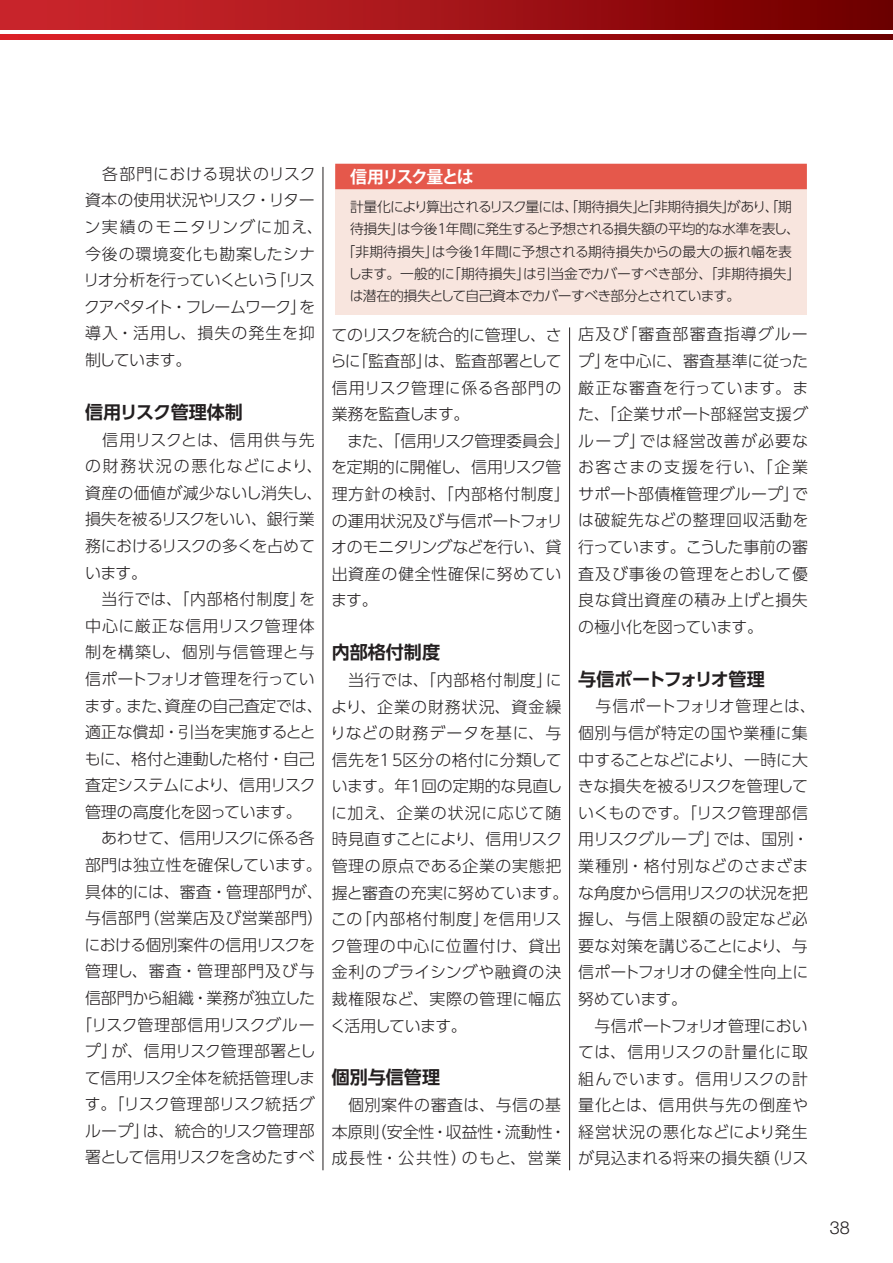
<style>
.page{position:relative;width:893px;height:1263px;background:#fff}
.page>*{position:absolute;margin:0;border:0;box-sizing:border-box;transform-origin:0 0}
.t1{font:700 18px "UD Shin Go Pro De";color:#231f20}
.t2{font:700 18px "UD Shin Go Pro De";letter-spacing:-.055em;color:#231f20}
.t3{font:700 18px "UD Shin Go Pro De";letter-spacing:-.02em;color:#231f20}
.t4{font:300 18px "Helvetica Neue";color:#231f20}
.t5{font:700 16.95px "Koz Go Pro";letter-spacing:-.11em;color:#fff}
.t6{font:300 15.9px/26.5px "UD Shin Go Pro";color:#231f20}
.t7{font:300 15.9px/26.5px "UD Shin Go Pro";letter-spacing:.03em;color:#231f20}
.t8{font:300 15.9px/26.5px "UD Shin Go Pro";letter-spacing:.035em;color:#231f20}
.t9{font:300 15.9px "UD Shin Go Pro";letter-spacing:-.03em;color:#231f20}
.t10{font:300 15.9px "UD Shin Go Pro";letter-spacing:-.035em;color:#231f20}
.t11{font:300 15.9px "UD Shin Go Pro";letter-spacing:-.025em;color:#231f20}
.t12{font:300 15.9px "UD Shin Go Pro";letter-spacing:-.02em;color:#231f20}
.t13{font:300 15.9px "UD Shin Go Pro";letter-spacing:.065em;color:#231f20}
.t14{font:300 15.9px "UD Shin Go Pro";letter-spacing:.02em;color:#231f20}
.t15{font:300 15.9px "UD Shin Go Pro";letter-spacing:.04em;color:#231f20}
.t16{font:300 15.9px "UD Shin Go Pro";letter-spacing:-.04em;color:#231f20}
.t17{font:300 15.9px "UD Shin Go Pro";letter-spacing:.11em;color:#231f20}
.t18{font:300 15.9px "UD Shin Go Pro";letter-spacing:.06em;color:#231f20}
.t19{font:300 13.8px "UD Shin Go Pro";letter-spacing:-.065em;color:#231f20}
.t20{font:300 13.8px "UD Shin Go Pro";letter-spacing:-.03em;color:#231f20}
.t21{font:300 13.8px "UD Shin Go Pro";letter-spacing:-.005em;color:#231f20}
.t22{font:300 13.8px "UD Shin Go Pro";letter-spacing:-.01em;color:#231f20}
.t23{font:300 13.8px "UD Shin Go Pro";letter-spacing:-.05em;color:#231f20}
</style>
<div class="page">
<div style="left:335px;top:166px;width:472px;height:149px;background:#f8e5de"></div>
<div style="left:335px;top:164px;width:472px;height:25px;background:#e5584b"></div>
<hr style="left:323px;top:167px;width:1px;height:1003px;background:#231f20">
<hr style="left:569px;top:327px;width:1px;height:843px;background:#231f20">
<div style="left:0;top:0;width:893px;height:30px;background:linear-gradient(to right,#d22930,#720000)"></div>
<svg style="left:1px;top:34px;width:892px;height:5px"></svg>
<hr style="left:0;top:0;width:1px;height:30px;background:#c8242b">
<p class="t6" style="left:84px;top:160px;width:241px">　各部門における現状のリスク資本の使用状況やリスク・リターン実績のモニタリングに加え、今後の環境変化も勘案したシナリオ分析を行っていくという「リスクアペタイト・フレームワーク」を導入・活用し、損失の発生を抑制しています。</p>
<p class="t3" style="left:85px;top:397px;width:159px">信用リスク管理体制</p>
<p class="t8" style="left:85px;top:426px;width:231px">　信用リスクとは、信用供与先</p>
<p class="t17" style="left:85px;top:453px;width:239px">の財務状況の悪化などにより、</p>
<p class="t14" style="left:85px;top:480px;width:239px">資産の価値が減少ないし消失し、</p>
<p class="t9" style="left:85px;top:506px;width:231px">損失を被るリスクをいい、銀行業</p>
<p class="t9" style="left:85px;top:533px;width:231px">務におけるリスクの多くを占めて</p>
<p class="t6" style="left:85px;top:559px;width:64px">います。</p>
<p class="t15" style="left:85px;top:586px;width:232px">　当行では、「内部格付制度」を</p>
<p class="t18" style="left:85px;top:613px;width:231px">中心に厳正な信用リスク管理体</p>
<p class="t13" style="left:85px;top:639px;width:231px">制を構築し、個別与信管理と与</p>
<p class="t11" style="left:85px;top:666px;width:231px">信ポートフォリオ管理を行ってい</p>
<p class="t12" style="left:84px;top:693px;width:240px">ます。また、資産の自己査定では、</p>
<p class="t6" style="left:85px;top:718px;width:232px">適正な償却・引当を実施するとと</p>
<p class="t10" style="left:85px;top:746px;width:231px">もに、格付と連動した格付・自己</p>
<p class="t16" style="left:85px;top:772px;width:232px">査定システムにより、信用リスク</p>
<p class="t11" style="left:85px;top:799px;width:218px">管理の高度化を図っています。</p>
<p class="t10" style="left:85px;top:825px;width:231px">　あわせて、信用リスクに係る各</p>
<p class="t6" style="left:85px;top:851px;width:238px">部門は独立性を確保しています。</p>
<p class="t6" style="left:85px;top:878px;width:239px">具体的には、審査・管理部門が、</p>
<p class="t7" style="left:85px;top:904px;width:240px">与信部門（営業店及び営業部門）</p>
<p class="t10" style="left:84px;top:932px;width:232px">における個別案件の信用リスクを</p>
<p class="t13" style="left:85px;top:958px;width:231px">管理し、審査・管理部門及び与</p>
<p class="t6" style="left:85px;top:984px;width:231px">信部門から組織・業務が独立した</p>
<p class="t6" style="left:76px;top:1010px;width:240px">「リスク管理部信用リスクグルー</p>
<p class="t11" style="left:85px;top:1038px;width:232px">プ」が、信用リスク管理部署とし</p>
<p class="t12" style="left:85px;top:1065px;width:232px">て信用リスク全体を統括管理しま</p>
<p class="t6" style="left:85px;top:1090px;width:231px">す。「リスク管理部リスク統括グ</p>
<p class="t6" style="left:85px;top:1117px;width:231px">ループ」は、統合的リスク管理部</p>
<p class="t9" style="left:85px;top:1144px;width:231px">署として信用リスクを含めたすべ</p>
<p class="t5" style="left:350px;top:166px;width:125px">信用リスク量とは</p>
<p class="t19" style="left:350px;top:196px;width:444px">計量化により算出されるリスク量には、「期待損失」と「非期待損失」があり、「期</p>
<p class="t20" style="left:350px;top:218px;width:451px">待損失」は今後1年間に発生すると予想される損失額の平均的な水準を表し、</p>
<p class="t22" style="left:342px;top:240px;width:452px">「非期待損失」は今後1年間に予想される期待損失からの最大の振れ幅を表</p>
<p class="t21" style="left:348px;top:263px;width:454px">します。一般的に「期待損失」は引当金でカバーすべき部分、「非期待損失」</p>
<p class="t23" style="left:350px;top:285px;width:392px">は潜在的損失として自己資本でカバーすべき部分とされています。</p>
<p class="t6" style="left:330px;top:321px;width:241px">てのリスクを統合的に管理し、さらに「監査部」は、監査部署として信用リスク管理に係る各部門の業務を監査します。<br>　また、「信用リスク管理委員会」を定期的に開催し、信用リスク管理方針の検討、「内部格付制度」の運用状況及び与信ポートフォリオのモニタリングなどを行い、貸出資産の健全性確保に努めています。</p>
<p class="t1" style="left:332px;top:638px;width:110px">内部格付制度</p>
<p class="t7" style="left:330px;top:666px;width:240px">　当行では、「内部格付制度」により、企業の財務状況、資金繰りなどの財務データを基に、与信先を15区分の格付に分類しています。年1回の定期的な見直しに加え、企業の状況に応じて随時見直すことにより、信用リスク管理の原点である企業の実態把握と審査の充実に努めています。この「内部格付制度」を信用リスク管理の中心に位置付け、貸出金利のプライシングや融資の決裁権限など、実際の管理に幅広く活用しています。</p>
<p class="t1" style="left:332px;top:1063px;width:110px">個別与信管理</p>
<p class="t8" style="left:332px;top:1091px;width:236px">　個別案件の審査は、与信の基本原則（安全性・収益性・流動性・成長性・公共性）のもと、営業</p>
<p class="t6" style="left:578px;top:320px;width:232px;text-align:justify">店及び「審査部審査指導グループ」を中心に、審査基準に従った厳正な審査を行っています。また、「企業サポート部経営支援グループ」では経営改善が必要なお客さまの支援を行い、「企業サポート部債権管理グループ」では破綻先などの整理回収活動を行っています。こうした事前の審査及び事後の管理をとおして優良な貸出資産の積み上げと損失の極小化を図っています。</p>
<p class="t2" style="left:578px;top:664px;width:188px">与信ポートフォリオ管理</p>
<p class="t6" style="left:578px;top:693px;width:240px">　与信ポートフォリオ管理とは、個別与信が特定の国や業種に集中することなどにより、一時に大きな損失を被るリスクを管理していくものです。「リスク管理部信用リスクグループ」では、国別・業種別・格付別などのさまざまな角度から信用リスクの状況を把握し、与信上限額の設定など必要な対策を講じることにより、与信ポートフォリオの健全性向上に努めています。<br>　与信ポートフォリオ管理においては、信用リスクの計量化に取組んでいます。信用リスクの計量化とは、信用供与先の倒産や経営状況の悪化などにより発生が見込まれる将来の損失額（リス</p>
<p class="t4" style="left:830px;top:1216px;width:22px">38</p>
</div>
